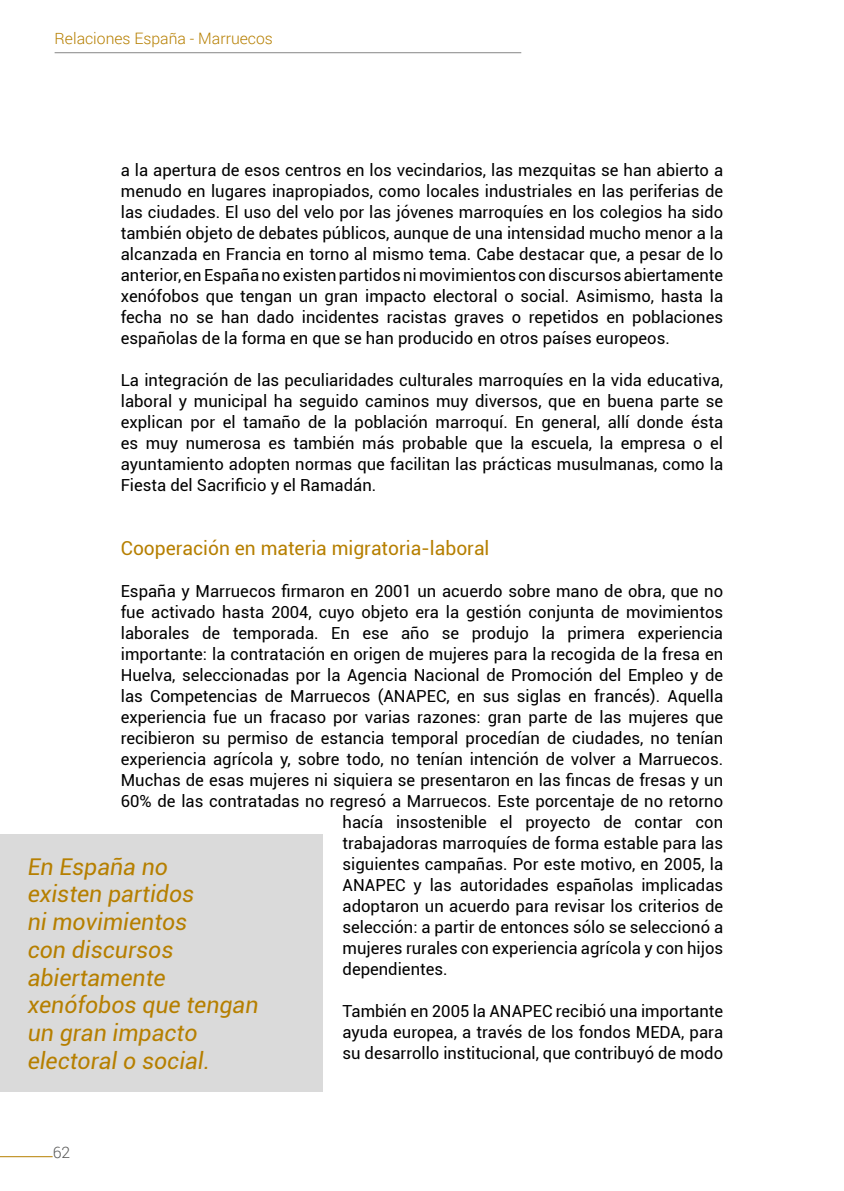
<style>
.page{position:relative;width:844px;height:1191px;background:#fff}
.page>*{position:absolute;margin:0;border:0;box-sizing:border-box;transform-origin:0 0}
.t1{font:italic 23.1px/27.7px "Roboto";color:#b67f00}
.t2{font:19.25px "Roboto";color:#b67f00}
.t3{font:16.62px/21px "Roboto";color:#000;text-align:justify}
.t4{font:300 15.75px "Roboto";color:#b67f00}
.t5{font:300 15.75px "Roboto";color:#575756}
</style>
<div class="page">
<hr style="left:0;top:1156px;width:53px;height:1px;background:#b67f00">
<hr style="left:55px;top:52px;width:466px;height:1px;background:#878787">
<div style="left:0;top:834px;width:322px;height:257px;background:#dadada"></div>
<p class="t4" style="left:55px;top:27px;width:220px">Relaciones España - Marruecos</p>
<p class="t3" style="left:121px;top:159px;width:603px">a la apertura de esos centros en los vecindarios, las mezquitas se han abierto a menudo en lugares inapropiados, como locales industriales en las periferias de las ciudades. El uso del velo por las jóvenes marroquíes en los colegios ha sido también objeto de debates públicos, aunque de una intensidad mucho menor a la alcanzada en Francia en torno al mismo tema. Cabe destacar que, a pesar de lo anterior, en España no existen partidos ni movimientos con discursos abiertamente xenófobos que tengan un gran impacto electoral o social. Asimismo, hasta la fecha no se han dado incidentes racistas graves o repetidos en poblaciones españolas de la forma en que se han producido en otros países europeos.</p>
<p class="t3" style="left:121px;top:369px;width:603px">La integración de las peculiaridades culturales marroquíes en la vida educativa, laboral y municipal ha seguido caminos muy diversos, que en buena parte se explican por el tamaño de la población marroquí. En general, allí donde ésta es muy numerosa es también más probable que la escuela, la empresa o el ayuntamiento adopten normas que facilitan las prácticas musulmanas, como la Fiesta del Sacrificio y el Ramadán.</p>
<p class="t2" style="left:121px;top:535px;width:370px">Cooperación en materia migratoria-laboral</p>
<p class="t3" style="left:121px;top:580px;width:603px">España y Marruecos firmaron en 2001 un acuerdo sobre mano de obra, que no</p>
<p class="t3" style="left:121px;top:601px;width:603px">fue activado hasta 2004, cuyo objeto era la gestión conjunta de movimientos</p>
<p class="t3" style="left:121px;top:622px;width:603px">laborales de temporada. En ese año se produjo la primera experiencia</p>
<p class="t3" style="left:121px;top:643px;width:603px">importante: la contratación en origen de mujeres para la recogida de la fresa en</p>
<p class="t3" style="left:121px;top:664px;width:603px">Huelva, seleccionadas por la Agencia Nacional de Promoción del Empleo y de</p>
<p class="t3" style="left:121px;top:685px;width:603px">las Competencias de Marruecos (ANAPEC, en sus siglas en francés). Aquella</p>
<p class="t3" style="left:121px;top:706px;width:603px">experiencia fue un fracaso por varias razones: gran parte de las mujeres que</p>
<p class="t3" style="left:121px;top:727px;width:603px">recibieron su permiso de estancia temporal procedían de ciudades, no tenían</p>
<p class="t3" style="left:121px;top:748px;width:603px">experiencia agrícola y, sobre todo, no tenían intención de volver a Marruecos.</p>
<p class="t3" style="left:121px;top:769px;width:603px">Muchas de esas mujeres ni siquiera se presentaron en las fincas de fresas y un</p>
<p class="t3" style="left:121px;top:790px;width:603px">60% de las contratadas no regresó a Marruecos. Este porcentaje de no retorno</p>
<p class="t3" style="left:342px;top:811px;width:382px">hacía insostenible el proyecto de contar con</p>
<p class="t3" style="left:342px;top:832px;width:382px">trabajadoras marroquíes de forma estable para las</p>
<p class="t3" style="left:342px;top:853px;width:382px">siguientes campañas. Por este motivo, en 2005, la</p>
<p class="t3" style="left:342px;top:874px;width:382px">ANAPEC y las autoridades españolas implicadas</p>
<p class="t3" style="left:342px;top:895px;width:382px">adoptaron un acuerdo para revisar los criterios de</p>
<p class="t3" style="left:342px;top:916px;width:382px">selección: a partir de entonces sólo se seleccionó a</p>
<p class="t3" style="left:342px;top:937px;width:382px">mujeres rurales con experiencia agrícola y con hijos</p>
<p class="t3" style="left:342px;top:958px;width:106px">dependientes.</p>
<p class="t3" style="left:342px;top:1000px;width:382px">También en 2005 la ANAPEC recibió una importante ayuda europea, a través de los fondos MEDA, para su desarrollo institucional, que contribuyó de modo</p>
<h1 class="t1" style="left:28px;top:852px;width:232px">En España no<br>existen partidos<br>ni movimientos<br>con discursos abiertamente xenófobos que tengan un gran impacto electoral o social.</h1>
<p class="t5" style="left:53px;top:1141px;width:19px">62</p>
</div>
